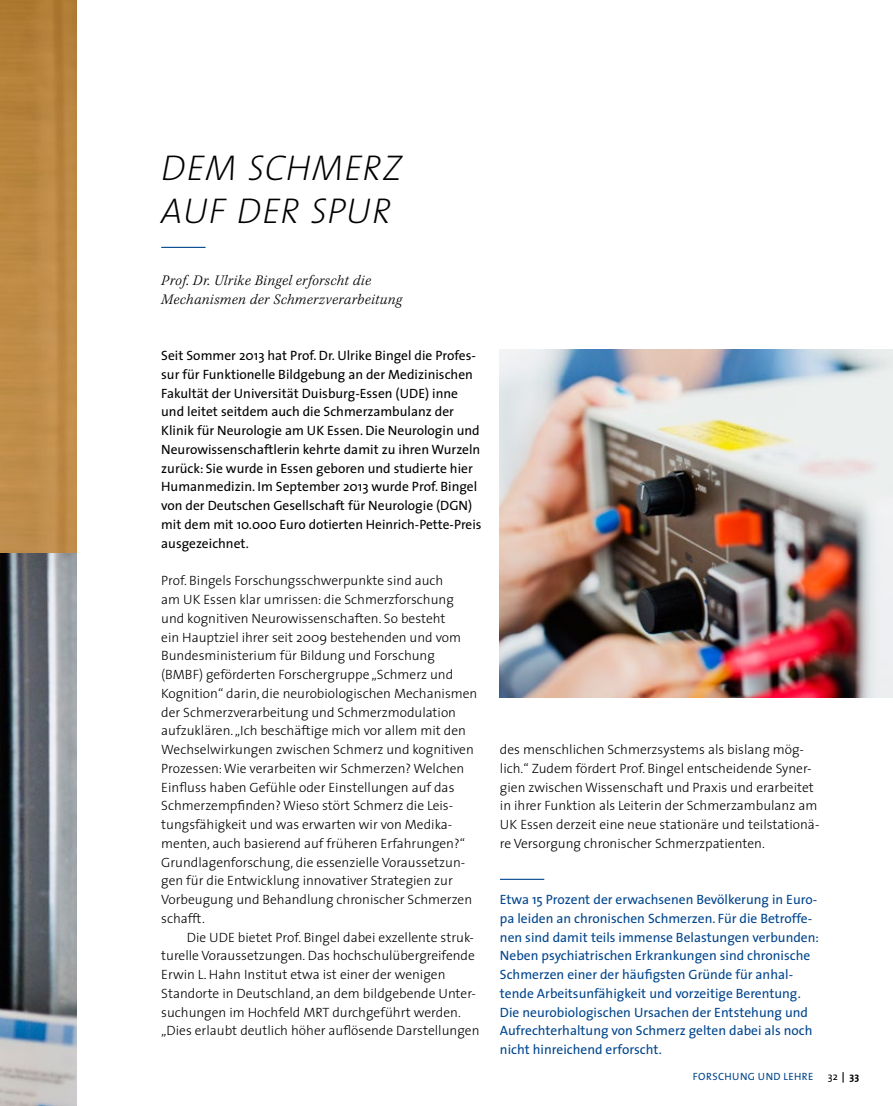
<style>
.page{position:relative;width:893px;height:1106px;background:#fff}
.page>*{position:absolute;margin:0;border:0;box-sizing:border-box;transform-origin:0 0}
.t1{font:italic 200 36px/43.2px "The Sans";letter-spacing:.02em;color:#000}
.t2{font:italic 300 15px/18.8px "Kepler Std";letter-spacing:.025em;color:#000}
.t3{font:300 13.5px/18.8px "The Sans";color:#000}
.t4{font:13.5px/18.8px "The Sans";color:#000}
.t5{font:13.5px/18.8px "The Sans";color:#00468e}
.t6{font:10.5px "The Sans";letter-spacing:.04em;color:#00468e}
.t7{font:700 10.5px "The Sans";color:#000}
.s1{font-weight:400}
</style>
<div class="page">
<img style="left:0;top:0;width:77px;height:1106px">
<img style="left:500px;top:350px;width:393px;height:347px">
<hr style="left:500px;top:878px;width:44px;height:2px;background:#00468e">
<hr style="left:161px;top:247px;width:45px;height:1px;background:#00468e">
<h1 class="t1" style="left:161px;top:145px;width:242px">DEM SCHMERZ<br>AUF DER SPUR</h1>
<p class="t2" style="left:161px;top:272px;width:242px">Prof. Dr. Ulrike Bingel erforscht die<br>Mechanismen der Schmerzverarbeitung</p>
<p class="t4" style="left:161px;top:346px;width:322px">Seit Sommer 2013 hat Prof. Dr. Ulrike Bingel die Profes&shy;sur für Funktionelle Bildgebung an der Medizinischen Fakultät der Universität Duisburg-Essen (UDE) inne und leitet seitdem auch die Schmerzambulanz der Klinik für Neurologie am UK Essen. Die Neurologin und Neurowissenschaftlerin kehrte damit zu ihren Wurzeln zurück: Sie wurde in Essen geboren und studierte hier Humanmedizin. Im September 2013 wurde Prof. Bingel von der Deutschen Gesellschaft für Neurologie (DGN) mit dem mit 10.000 Euro dotierten Heinrich-Pette-Preis ausgezeichnet.</p>
<p class="t3" style="left:161px;top:571px;width:318px">Prof. Bingels Forschungsschwerpunkte sind auch<br>am UK Essen klar umrissen: die Schmerzforschung und kognitiven Neurowissenschaften. So besteht<br>ein Hauptziel ihrer seit 2009 bestehenden und vom Bundesministerium für Bildung und Forschung (BMBF) geförderten Forschergruppe „Schmerz und Kognition“ darin, die neurobiologischen Mechanismen der Schmerzverarbeitung und Schmerzmodulation aufzuklären. „Ich beschäftige mich vor allem mit den Wechselwirkungen zwischen Schmerz und kognitiven Prozessen: Wie verarbeiten wir Schmerzen? Welchen Einfluss haben Gefühle oder Einstellungen auf das Schmerzempfinden? Wieso stört Schmerz die Leis&shy;tungsfähigkeit und was erwarten wir von Medika&shy;menten, auch basierend auf früheren Erfahrungen?“ Grundlagenforschung, die essenzielle Voraussetzun&shy;gen für die Entwicklung innovativer Strategien zur Vorbeugung und Behandlung chronischer Schmerzen schafft.</p>
<p class="t3" style="left:161px;top:927px;width:320px;text-indent:26px">Die UDE bietet Prof. Bingel dabei exzellente struk&shy;turelle Voraussetzungen. Das hochschulübergreifende Erwin L. Hahn Institut etwa ist einer der wenigen Standorte in Deutschland, an dem bildgebende Unter&shy;suchungen im Hochfeld MRT durchgeführt werden. „Dies erlaubt deutlich höher auflösende Darstellungen</p>
<p class="t3" style="left:500px;top:739px;width:321px">des menschlichen Schmerzsystems als bislang mög&shy;lich.“ Zudem fördert Prof. Bingel entscheidende Syner&shy;gien zwischen Wissenschaft und Praxis und erarbeitet in ihrer Funktion als Leiterin der Schmerzambulanz am UK Essen derzeit eine neue stationäre und teilstationä&shy;re Versorgung chronischer Schmerzpatienten.</p>
<p class="t5" style="left:500px;top:889px;width:321px">Etwa 15 Prozent der erwachsenen Bevölkerung in Euro&shy;pa leiden an chronischen Schmerzen. Für die Betroffe&shy;nen sind damit teils immense Belastungen verbunden:<br>Neben psychiatrischen Erkrankungen sind chronische Schmerzen einer der häufigsten Gründe für anhal&shy;tende Arbeitsunfähigkeit und vorzeitige Berentung.<br>Die neurobiologischen Ursachen der Entstehung und Aufrechterhaltung von Schmerz gelten dabei als noch nicht hinreichend erforscht.</p>
<p class="t6" style="left:693px;top:1067px;width:122px">FORSCHUNG UND LEHRE</p>
<p class="t7" style="left:828px;top:1067px;width:33px"><span class="s1">32</span> | 33</p>
</div>
